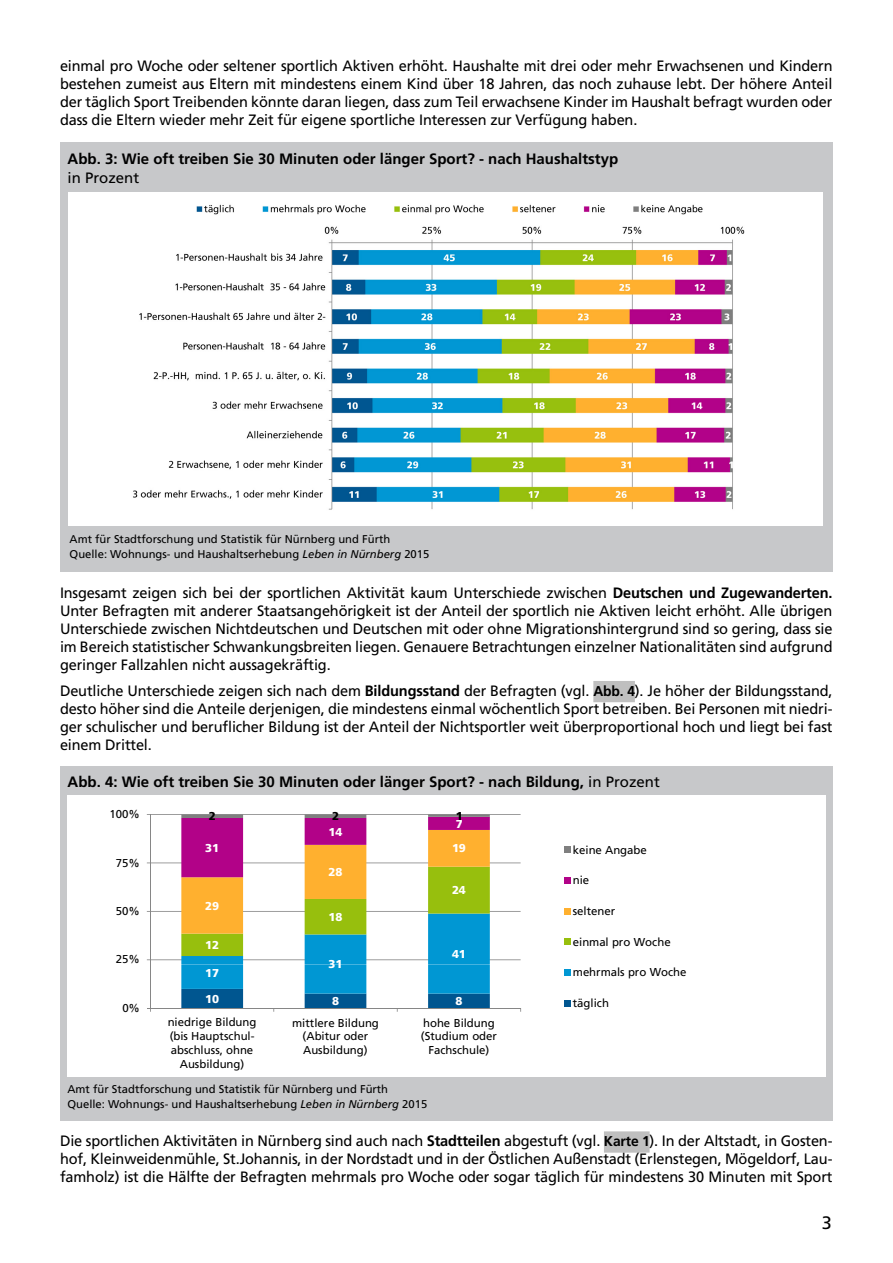
<style>
.page{position:relative;width:893px;height:1263px;background:#fff}
.page>*{position:absolute;margin:0;border:0;box-sizing:border-box;transform-origin:0 0}
.t1{font:18px "Frutiger LT Com";color:#000}
.Fließtext_10_12_pt{font:15px/18px "Frutiger LT Com";letter-spacing:-.01em;color:#000;text-align:justify}
.t2{font:700 15px "Frutiger LT Com";color:#000}
.t3{font:11.4px/13.8px "Frutiger LT Com";color:#000;text-align:center}
.t4{font:900 11.4px "Frutiger LT Com";color:#fff}
.t5{font:900 11.4px "Frutiger LT Com";color:#000}
.Fußnoten_Diagramme{font:11.25px "Frutiger LT Com";color:#000}
.s1{font-style:italic}
.s2{font-weight:700}
.s3{font-weight:700;font-size:14.25px}
.s4{font-weight:400}
</style>
<div class="page">
<div style="left:60px;top:142px;width:772px;height:430px;background:#c7c8ca"></div>
<div style="left:69px;top:192px;width:754px;height:333px;background:#fff"></div>
<img style="left:133px;top:204px;width:612px;height:306px">
<div style="left:60px;top:766px;width:772px;height:354px;background:#c7c8ca"></div>
<div style="left:68px;top:796px;width:758px;height:281px;background:#fff"></div>
<hr style="left:150px;top:959px;width:371px;height:1px;background:#868686">
<hr style="left:150px;top:911px;width:371px;height:1px;background:#868686">
<hr style="left:150px;top:862px;width:371px;height:1px;background:#868686">
<hr style="left:150px;top:814px;width:371px;height:1px;background:#868686">
<hr style="left:428px;top:814px;width:62px;height:3px;background:#7f7f7f">
<hr style="left:305px;top:814px;width:61px;height:4px;background:#7f7f7f">
<hr style="left:181px;top:814px;width:62px;height:4px;background:#7f7f7f">
<hr style="left:150px;top:814px;width:1px;height:150px;background:#868686">
<svg style="left:564px;top:847px;width:6px;height:6px"></svg>
<div style="left:564px;top:877px;width:6px;height:7px;background:#b20288"></div>
<svg style="left:564px;top:908px;width:6px;height:6px"></svg>
<svg style="left:564px;top:939px;width:6px;height:6px"></svg>
<hr style="left:150px;top:964px;width:1px;height:44px;background:#868686">
<hr style="left:150px;top:1008px;width:371px;height:1px;background:#868686">
<svg style="left:181px;top:817px;width:309px;height:195px"></svg>
<div style="left:564px;top:969px;width:6px;height:7px;background:#0097d3"></div>
<svg style="left:564px;top:1000px;width:6px;height:6px"></svg>
<div style="left:593px;top:681px;width:42px;height:21px;background:#bfbfbf"></div>
<div style="left:604px;top:1131px;width:46px;height:22px;background:#bfbfbf"></div>
<p class="Fließtext_10_12_pt" style="left:60px;top:57px;width:774px">einmal pro Woche oder seltener sportlich Aktiven erhöht. Haushalte mit drei oder mehr Erwachsenen und Kindern bestehen zumeist aus Eltern mit mindestens einem Kind über 18 Jahren, das noch zuhause lebt. Der höhere Anteil der täglich Sport Treibenden könnte daran liegen, dass zum Teil erwachsene Kinder im Haushalt befragt wurden oder dass die Eltern wieder mehr Zeit für eigene sportliche Interessen zur Verfügung haben.</p>
<p class="t2" style="left:68px;top:150px;width:552px">Abb. 3: Wie oft treiben Sie 30 Minuten oder länger Sport? - nach Haushaltstyp</p>
<p class="Fließtext_10_12_pt" style="left:68px;top:169px;width:73px">in Prozent</p>
<p class="Fußnoten_Diagramme" style="left:70px;top:533px;width:322px">Amt für Stadtforschung und Statistik für Nürnberg und Fürth</p>
<p class="Fußnoten_Diagramme" style="left:70px;top:548px;width:361px">Quelle: Wohnungs- und Haushaltserhebung <span class="s1">Leben in Nürnberg</span> 2015</p>
<p class="Fließtext_10_12_pt" style="left:60px;top:583px;width:774px">Insgesamt zeigen sich bei der sportlichen Aktivität kaum Unterschiede zwischen <span class="s2">Deutschen und Zugewanderten.<br></span>Unter Befragten mit anderer Staatsangehörigkeit ist der Anteil der sportlich nie Aktiven leicht erhöht. Alle übrigen Unterschiede zwischen Nichtdeutschen und Deutschen mit oder ohne Migrationshintergrund sind so gering, dass sie im Bereich statistischer Schwankungsbreiten liegen. Genauere Betrachtungen einzelner Nationalitäten sind aufgrund geringer Fallzahlen nicht aussagekräftig.</p>
<p class="Fließtext_10_12_pt" style="left:60px;top:682px;width:774px">Deutliche Unterschiede zeigen sich nach dem <span class="s2">Bildungsstand</span> der Befragten (vgl. <span class="s3">Abb. 4</span>). Je höher der Bildungsstand, desto höher sind die Anteile derjenigen, die mindestens einmal wöchentlich Sport betreiben. Bei Personen mit niedri&shy;ger schulischer und beruflicher Bildung ist der Anteil der Nichtsportler weit überproportional hoch und liegt bei fast einem Drittel.</p>
<p class="t2" style="left:68px;top:772px;width:594px">Abb. 4: Wie oft treiben Sie 30 Minuten oder länger Sport? - nach Bildung, <span class="s4">in Prozent</span></p>
<p class="t3" style="left:110px;top:807px;width:32px">100%</p>
<p class="t3" style="left:116px;top:856px;width:25px">75%</p>
<p class="t3" style="left:116px;top:904px;width:25px">50%</p>
<p class="t3" style="left:116px;top:953px;width:25px">25%</p>
<p class="t3" style="left:122px;top:1001px;width:19px">0%</p>
<p class="t5" style="left:209px;top:809px;width:8px">2</p>
<p class="t5" style="left:332px;top:809px;width:8px">2</p>
<p class="t5" style="left:456px;top:809px;width:8px">1</p>
<p class="t4" style="left:456px;top:817px;width:8px">7</p>
<p class="t4" style="left:329px;top:825px;width:15px">14</p>
<p class="t4" style="left:205px;top:841px;width:15px">31</p>
<p class="t4" style="left:452px;top:842px;width:15px">19</p>
<p class="t4" style="left:205px;top:899px;width:15px">29</p>
<p class="t4" style="left:205px;top:938px;width:15px">12</p>
<p class="t4" style="left:205px;top:966px;width:15px">17</p>
<p class="t4" style="left:329px;top:865px;width:15px">28</p>
<p class="t4" style="left:329px;top:910px;width:15px">18</p>
<p class="t4" style="left:329px;top:957px;width:15px">31</p>
<p class="t4" style="left:452px;top:883px;width:15px">24</p>
<p class="t4" style="left:452px;top:947px;width:15px">41</p>
<p class="t4" style="left:205px;top:992px;width:15px">10</p>
<p class="t4" style="left:332px;top:994px;width:8px">8</p>
<p class="t4" style="left:456px;top:994px;width:8px">8</p>
<p class="t3" style="left:168px;top:1016px;width:90px">niedrige Bildung (bis Hauptschul&shy;abschluss, ohne<br>Ausbildung)</p>
<p class="t3" style="left:292px;top:1016px;width:88px">mittlere Bildung (Abitur oder<br>Ausbildung)</p>
<p class="t3" style="left:421px;top:1016px;width:78px">hohe Bildung (Studium oder<br>Fachschule)</p>
<p class="Fußnoten_Diagramme" style="left:68px;top:1083px;width:322px">Amt für Stadtforschung und Statistik für Nürnberg und Fürth</p>
<p class="Fußnoten_Diagramme" style="left:68px;top:1098px;width:361px">Quelle: Wohnungs- und Haushaltserhebung <span class="s1">Leben in Nürnberg</span> 2015</p>
<p class="t3" style="left:573px;top:843px;width:76px">keine Angabe</p>
<p class="t3" style="left:573px;top:873px;width:18px">nie</p>
<p class="t3" style="left:573px;top:904px;width:44px">seltener</p>
<p class="t3" style="left:573px;top:935px;width:99px">einmal pro Woche</p>
<p class="t3" style="left:573px;top:965px;width:115px">mehrmals pro Woche</p>
<p class="t3" style="left:573px;top:996px;width:38px">täglich</p>
<p class="Fließtext_10_12_pt" style="left:60px;top:1132px;width:774px">Die sportlichen Aktivitäten in Nürnberg sind auch nach <span class="s2">Stadtteilen</span> abgestuft (vgl. <span class="s3">Karte 1</span>). In der Altstadt, in Gosten&shy;hof, Kleinweidenmühle, St.Johannis, in der Nordstadt und in der Östlichen Außenstadt (Erlenstegen, Mögeldorf, Lau&shy;famholz) ist die Hälfte der Befragten mehrmals pro Woche oder sogar täglich für mindestens 30 Minuten mit Sport</p>
<p class="t1" style="left:822px;top:1212px;width:12px">3</p>
</div>
